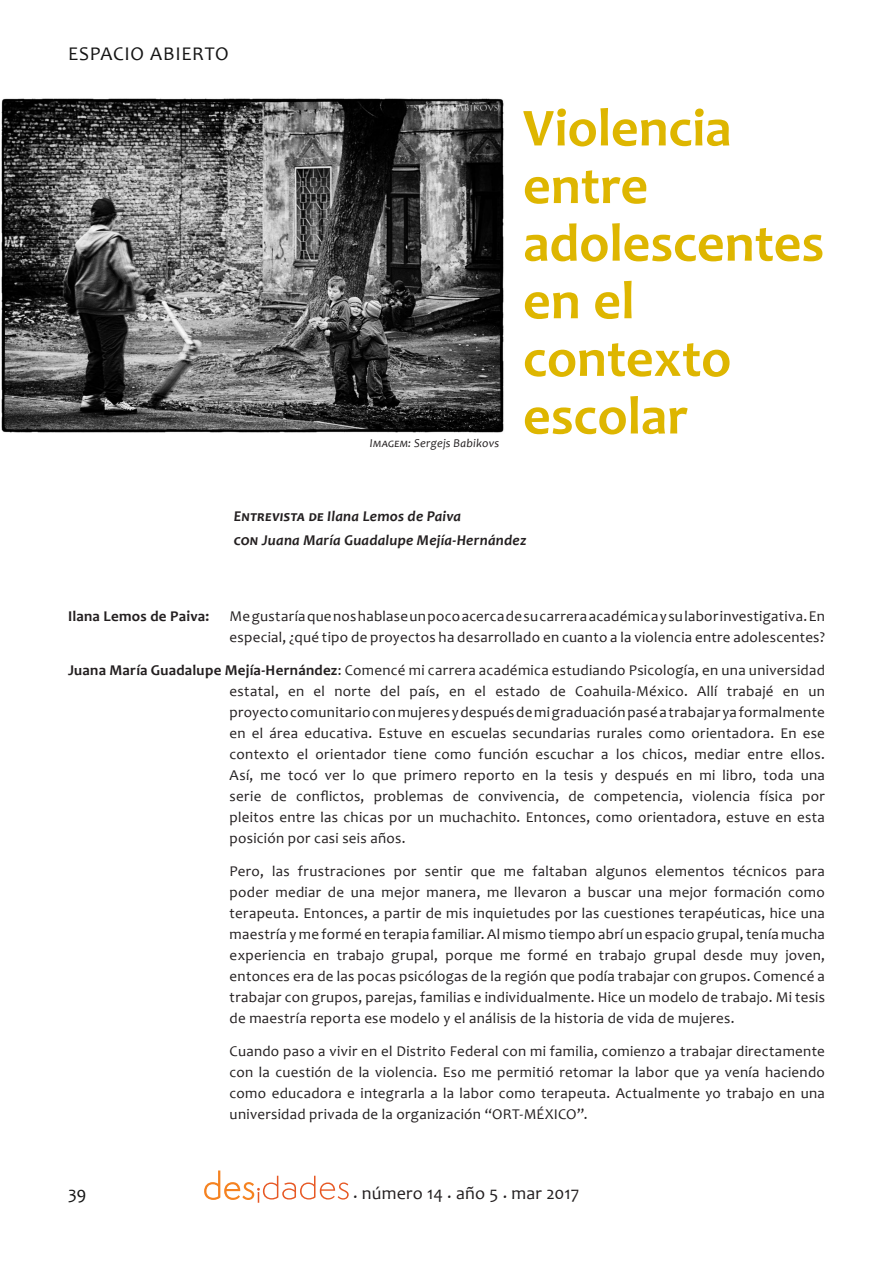
<style>
.page{position:relative;width:893px;height:1263px;background:#fff}
.page>*{position:absolute;margin:0;border:0;box-sizing:border-box;transform-origin:0 0}
.t1{font:700 54px/57.6px "Candara";color:#deb600}
.t2{font:19.5px "Candara";letter-spacing:.035em;color:#141414}
.t3{font:18px "Candara";letter-spacing:.01em;color:#231f20}
.t4{font:18px "Candara";color:#141414}
.t5{font:15px/21px "Candara";letter-spacing:.02em;color:#231f20;text-align:justify}
.t6{font:italic 700 15px/24px "Candara";letter-spacing:.02em;color:#231f20}
.t7{font:700 15px "Candara";letter-spacing:.015em;color:#231f20}
.t8{font:italic 12px "Candara";letter-spacing:.025em;color:#231f20}
.s1{font-weight:700}
</style>
<div class="page">
<svg style="left:204px;top:1170px;width:145px;height:33px"></svg>
<img style="left:1px;top:98px;width:503px;height:335px">
<h2 class="t2" style="left:68px;top:42px;width:162px">ESPACIO ABIERTO</h2>
<p class="t8" style="left:370px;top:435px;width:131px">Imagem: Sergejs Babikovs</p>
<h1 class="t1" style="left:523px;top:98px;width:303px">Violencia entre adolescentes en el contexto escolar</h1>
<p class="t6" style="left:234px;top:504px;width:294px">Entrevista de Ilana Lemos de Paiva<br>con Juana María Guadalupe Mejía-Hernández</p>
<p class="t7" style="left:68px;top:606px;width:143px">Ilana Lemos de Paiva:</p>
<p class="t5" style="left:230px;top:605px;width:597px">Me gustaríaque nos hablase un pocoacerca de su carreraacadémica y su labor investigativa.En especial, ¿qué tipo de proyectos ha desarrollado en cuanto a la violencia entre adolescentes?</p>
<p class="t5" style="left:230px;top:659px;width:597px;text-indent:-162px"><span class="s1">Juana María Guadalupe Mejía-Hernández</span>: Comencé mi carrera académica estudiando Psicología, en una universidad estatal, en el norte del país, en el estado de Coahuila-México. Allí trabajé en un proyectocomunitariocon mujeresy despuésde mi graduación pasé a trabajar ya formalmente en el área educativa. Estuve en escuelas secundarias rurales como orientadora. En ese contexto el orientador tiene como función escuchar a los chicos, mediar entre ellos.<br>Así, me tocó ver lo que primero reporto en la tesis y después en mi libro, toda una serie de conflictos, problemas de convivencia, de competencia, violencia física por pleitos entre las chicas por un muchachito. Entonces, como orientadora, estuve en esta posición por casi seis años.</p>
<p class="t5" style="left:230px;top:860px;width:597px">Pero, las frustraciones por sentir que me faltaban algunos elementos técnicos para poder mediar de una mejor manera, me llevaron a buscar una mejor formación como terapeuta. Entonces, a partir de mis inquietudes por las cuestiones terapéuticas, hice una maestría y me formé en terapia familiar. Al mismo tiempo abrí un espacio grupal,tenía mucha experiencia en trabajo grupal, porque me formé en trabajo grupal desde muy joven, entonces era de las pocas psicólogas de la región que podía trabajar con grupos. Comencé a trabajar con grupos, parejas, familias e individualmente. Hice un modelo de trabajo. Mi tesis de maestría reporta ese modelo y el análisis de la historia de vida de mujeres.</p>
<p class="t5" style="left:230px;top:1040px;width:597px">Cuando paso a vivir en el Distrito Federal con mi familia, comienzo a trabajar directamente con la cuestión de la violencia. Eso me permitió retomar la labor que ya venía haciendo como educadora e integrarla a la labor como terapeuta. Actualmente yo trabajo en una universidad privada de la organización “ORT-MÉXICO”.</p>
<p class="t4" style="left:68px;top:1182px;width:20px">39</p>
<p class="t3" style="left:353px;top:1182px;width:228px">. número 14 . año 5 . mar 2017</p>
</div>
